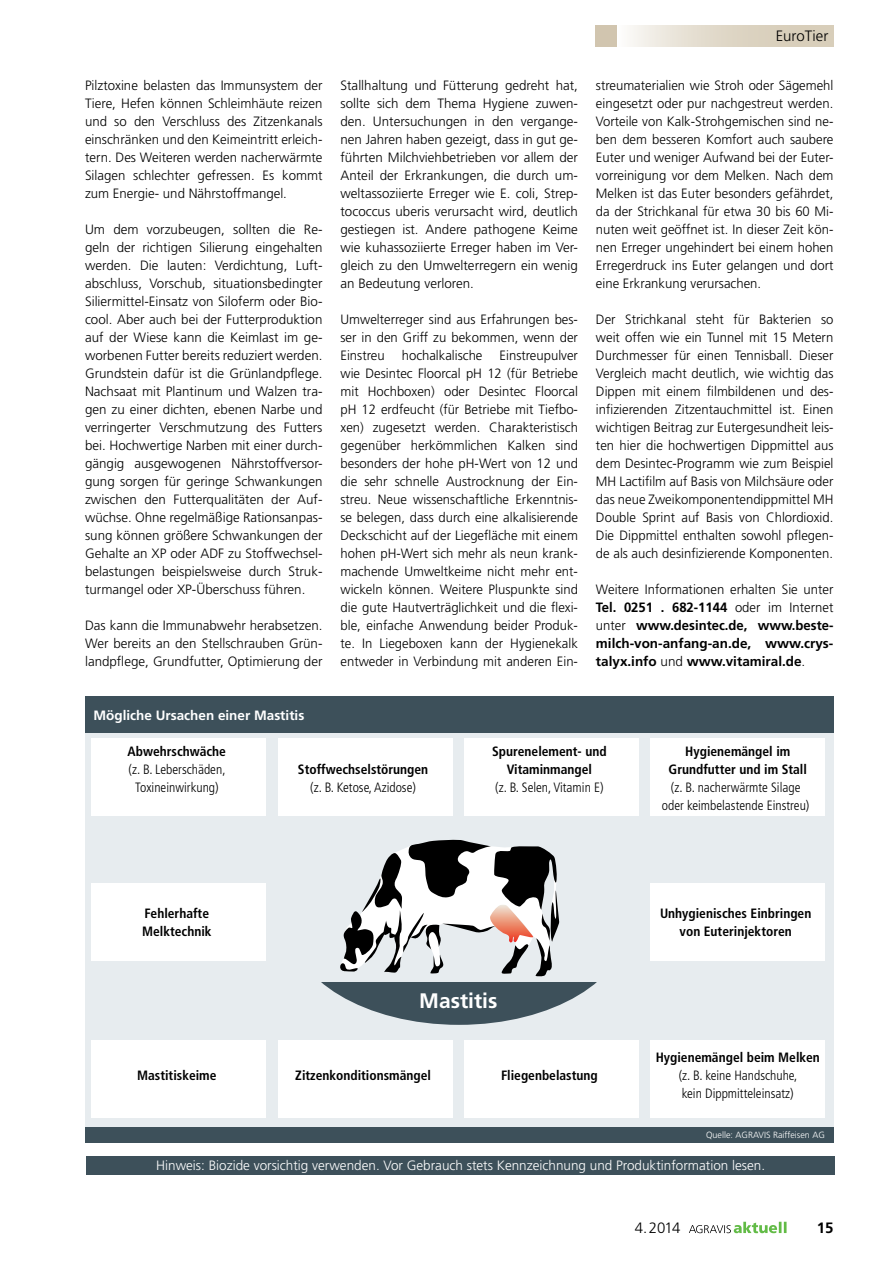
<style>
.page{position:relative;width:893px;height:1263px;background:#fff}
.page>*{position:absolute;margin:0;border:0;box-sizing:border-box;transform-origin:0 0}
.t1{font:700 21px "Frutiger LT";color:#fff}
.t2{font:300 15px "Frutiger LT";color:#000}
.t3{font:700 15px "Frutiger LT";color:#000}
.t4{font:300 13.5px/18px "Frutiger LT";color:#000;text-align:justify}
.t5{font:700 condensed 13.5px/18px "Frutiger LT";color:#000;text-align:center}
.t6{font:300 condensed 13.5px/18px "Frutiger LT";color:#000;text-align:center}
.t7{font:700 13.5px/18px "Frutiger LT";color:#000;text-align:justify}
.t8{font:300 13.5px "Frutiger LT";color:#fff}
.t9{font:700 13.5px "Frutiger LT";color:#fff}
.t10{font:300 9px "Frutiger LT";color:#fff}
.s1{font-weight:300}
</style>
<div class="page">
<div style="left:618px;top:25px;width:215px;height:21px;background:linear-gradient(to right,#f5f3ee,#d0c5ad)"></div>
<svg style="left:689px;top:1222px;width:97px;height:11px"></svg>
<div style="left:595px;top:25px;width:22px;height:21px;background:#d1c5af"></div>
<div style="left:85px;top:721px;width:748px;height:407px;background:#e7ecef"></div>
<div style="left:92px;top:738px;width:174px;height:78px;background:#fff"></div>
<div style="left:92px;top:884px;width:174px;height:77px;background:#fff"></div>
<div style="left:92px;top:1040px;width:174px;height:77px;background:#fff"></div>
<div style="left:464px;top:738px;width:175px;height:78px;background:#fff"></div>
<div style="left:464px;top:1040px;width:175px;height:77px;background:#fff"></div>
<div style="left:278px;top:738px;width:174px;height:78px;background:#fff"></div>
<div style="left:278px;top:1040px;width:174px;height:77px;background:#fff"></div>
<div style="left:651px;top:738px;width:174px;height:78px;background:#fff"></div>
<div style="left:651px;top:884px;width:174px;height:77px;background:#fff"></div>
<div style="left:651px;top:1040px;width:174px;height:77px;background:#fff"></div>
<svg style="left:340px;top:839px;width:219px;height:138px"></svg>
<svg style="left:321px;top:982px;width:276px;height:43px;fill:#3d505a"></svg>
<div style="left:85px;top:696px;width:748px;height:37px;background:#3d505a"></div>
<div style="left:85px;top:1126px;width:748px;height:16px;background:#3d505a"></div>
<div style="left:86px;top:1156px;width:749px;height:19px;background:#3d505a"></div>
<p class="t4" style="left:85px;top:77px;width:239px">Pilztoxine belasten das Immunsystem der Tiere, Hefen können Schleimhäute reizen und so den Verschluss des Zitzenkanals einschränken und den Keimeintritt erleich&shy;tern. Des Weiteren werden nacherwärmte Silagen schlechter gefressen. Es kommt zum Energie- und Nährstoffmangel.</p>
<p class="t4" style="left:85px;top:221px;width:239px">Um dem vorzubeugen, sollten die Re&shy;geln der richtigen Silierung eingehalten werden. Die lauten: Verdichtung, Luft&shy;abschluss, Vorschub, situationsbedingter Siliermittel-Einsatz von Siloferm oder Bio&shy;cool. Aber auch bei der Futterproduktion auf der Wiese kann die Keimlast im ge&shy;worbenen Futter bereits reduziert werden.<br>Grundstein dafür ist die Grünlandpflege.<br>Nachsaat mit Plantinum und Walzen tra&shy;gen zu einer dichten, ebenen Narbe und verringerter Verschmutzung des Futters bei. Hochwertige Narben mit einer durch&shy;gängig ausgewogenen Nährstoffversor&shy;gung sorgen für geringe Schwankungen zwischen den Futterqualitäten der Auf&shy;wüchse. Ohne regelmäßige Rationsanpas&shy;sung können größere Schwankungen der Gehalte an XP oder ADF zu Stoffwechsel&shy;belastungen beispielsweise durch Struk&shy;turmangel oder XP-Überschuss führen.</p>
<p class="t4" style="left:85px;top:617px;width:239px">Das kann die Immunabwehr herabsetzen.<br>Wer bereits an den Stellschrauben Grün&shy;landpflege, Grundfutter, Optimierung der</p>
<p class="t9" style="left:94px;top:707px;width:212px">Mögliche Ursachen einer Mastitis</p>
<p class="t4" style="left:340px;top:77px;width:239px">Stallhaltung und Fütterung gedreht hat, sollte sich dem Thema Hygiene zuwen&shy;den. Untersuchungen in den vergange&shy;nen Jahren haben gezeigt, dass in gut ge&shy;führten Milchviehbetrieben vor allem der Anteil der Erkrankungen, die durch um&shy;weltassoziierte Erreger wie E. coli, Strep&shy;tococcus uberis verursacht wird, deutlich gestiegen ist. Andere pathogene Keime wie kuhassoziierte Erreger haben im Ver&shy;gleich zu den Umwelterregern ein wenig an Bedeutung verloren.</p>
<p class="t4" style="left:340px;top:311px;width:239px">Umwelterreger sind aus Erfahrungen bes&shy;ser in den Griff zu bekommen, wenn der Einstreu</p>
<p class="t4" style="left:340px;top:347px;width:239px;text-indent:159px">Einstreupulver wie Desintec Floorcal pH 12 (für Betriebe mit Hochboxen) oder Desintec Floorcal pH 12 erdfeucht (für Betriebe mit Tiefbo&shy;xen) zugesetzt werden. Charakteristisch gegenüber herkömmlichen Kalken sind besonders der hohe pH-Wert von 12 und die sehr schnelle Austrocknung der Ein&shy;streu. Neue wissenschaftliche Erkenntnis&shy;se belegen, dass durch eine alkalisierende Deckschicht auf der Liegefläche mit einem hohen pH-Wert sich mehr als neun krank&shy;machende Umweltkeime nicht mehr ent&shy;wickeln können. Weitere Pluspunkte sind die gute Hautverträglichkeit und die flexi&shy;ble, einfache Anwendung beider Produk&shy;te. In Liegeboxen kann der Hygienekalk entweder in Verbindung mit anderen Ein-</p>
<p class="t4" style="left:402px;top:347px;width:82px">hochalkalische</p>
<p class="t2" style="left:776px;top:27px;width:54px">EuroTier</p>
<p class="t4" style="left:596px;top:77px;width:239px">streumaterialien wie Stroh oder Sägemehl eingesetzt oder pur nachgestreut werden.<br>Vorteile von Kalk-Strohgemischen sind ne&shy;ben dem besseren Komfort auch saubere Euter und weniger Aufwand bei der Euter&shy;vorreinigung vor dem Melken. Nach dem Melken ist das Euter besonders gefährdet, da der Strichkanal für etwa 30 bis 60 Mi&shy;nuten weit geöffnet ist. In dieser Zeit kön&shy;nen Erreger ungehindert bei einem hohen Erregerdruck ins Euter gelangen und dort eine Erkrankung verursachen.</p>
<p class="t4" style="left:596px;top:311px;width:239px">Der Strichkanal steht für Bakterien so weit offen wie ein Tunnel mit 15 Metern Durchmesser für einen Tennisball. Dieser Vergleich macht deutlich, wie wichtig das Dippen mit einem filmbildenen und des&shy;infizierenden Zitzentauchmittel ist. Einen wichtigen Beitrag zur Eutergesundheit leis&shy;ten hier die hochwertigen Dippmittel aus dem Desintec-Programm wie zum Beispiel MH Lactifilm auf Basis von Milchsäure oder das neue Zweikomponentendippmittel MH Double Sprint auf Basis von Chlordioxid.<br>Die Dippmittel enthalten sowohl pflegen&shy;de als auch desinfizierende Komponenten.</p>
<p class="t7" style="left:596px;top:580px;width:239px"><span class="s1">Weitere Informationen erhalten Sie unter </span>Tel. 0251 . 682-1144 <span class="s1">oder im Internet unter</span> www.desintec.de, www.beste&shy;milch-von-anfang-an.de, www.crys&shy;talyx.info <span class="s1">und</span> www.vitamiral.de<span class="s1">.</span></p>
<p class="t5" style="left:128px;top:742px;width:100px">Abwehrschwäche</p>
<p class="t6" style="left:129px;top:761px;width:98px">(z. B. Leberschäden,<br>Toxineinwirkung)</p>
<p class="t5" style="left:298px;top:760px;width:132px">Stoffwechselstörungen</p>
<p class="t6" style="left:310px;top:779px;width:107px">(z. B. Ketose, Azidose)</p>
<p class="t5" style="left:492px;top:742px;width:116px">Spurenelement- und<br>Vitaminmangel</p>
<p class="t6" style="left:495px;top:779px;width:110px">(z. B. Selen, Vitamin E)</p>
<p class="t5" style="left:669px;top:742px;width:140px">Hygienemängel im<br>Grundfutter und im Stall</p>
<p class="t6" style="left:662px;top:779px;width:149px">(z. B. nacherwärmte Silage oder keimbelastende Einstreu)</p>
<p class="t5" style="left:142px;top:904px;width:71px;text-align:left">Fehlerhafte<br>Melktechnik</p>
<p class="t5" style="left:660px;top:904px;width:153px">Unhygienisches Einbringen von Euterinjektoren</p>
<h1 class="t1" style="left:419px;top:988px;width:80px">Mastitis</h1>
<p class="t5" style="left:137px;top:1066px;width:81px">Mastitiskeime</p>
<p class="t5" style="left:295px;top:1066px;width:137px">Zitzenkonditionsmängel</p>
<p class="t5" style="left:501px;top:1066px;width:98px">Fliegenbelastung</p>
<p class="t5" style="left:656px;top:1048px;width:166px">Hygienemängel beim Melken</p>
<p class="t6" style="left:679px;top:1067px;width:120px;text-align:left">(z. B. keine Handschuhe, kein Dippmitteleinsatz)</p>
<p class="t10" style="left:706px;top:1130px;width:120px">Quelle: AGRAVIS Raiffeisen AG</p>
<p class="t8" style="left:156px;top:1158px;width:610px">Hinweis: Biozide vorsichtig verwenden. Vor Gebrauch stets Kennzeichnung und Produktinformation lesen.</p>
<p class="t2" style="left:635px;top:1219px;width:47px">4.2014</p>
<p class="t3" style="left:817px;top:1219px;width:18px">15</p>
</div>
